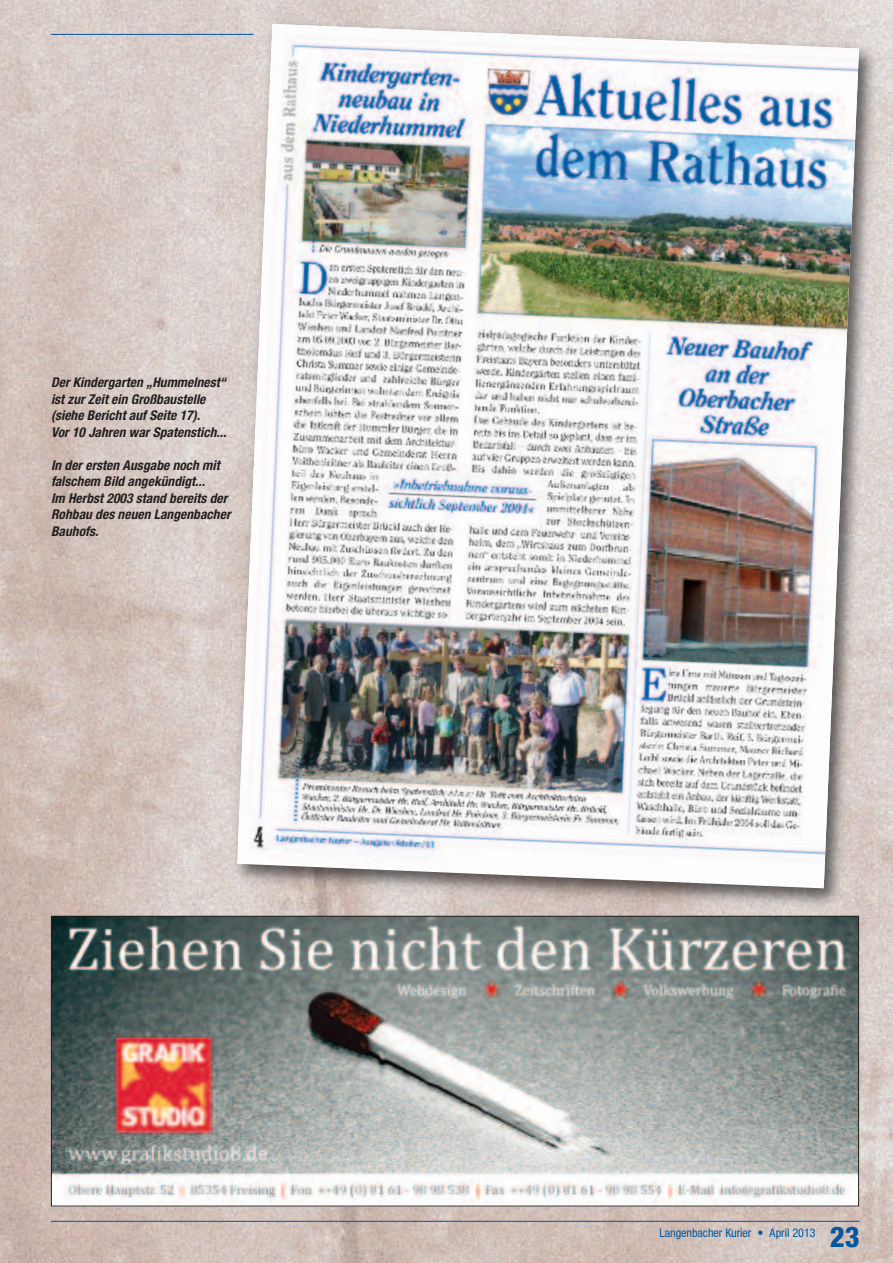
<style>
.page{position:relative;width:893px;height:1263px;background:#fff}
.page>*{position:absolute;margin:0;border:0;box-sizing:border-box;transform-origin:0 0}
.t1{font:800 condensed 28.5px "Helvetica Neue";color:#0157a0}
.t2{font:italic 700 condensed 13.5px/16.5px "Helvetica Neue";letter-spacing:.005em;color:#231f20}
.t3{font:condensed 12px "Helvetica Neue";color:#0157a0}
</style>
<div class="page">
<img style="left:0;top:0;width:893px;height:1263px">
<hr style="left:51px;top:34px;width:202px;height:1px;background:#0157a0">
<hr style="left:51px;top:1221px;width:808px;height:1px;background:#0157a0">
<img style="left:227px;top:14px;width:657px;height:900px">
<img style="left:238px;top:24px;width:621px;height:862px">
<img style="left:53px;top:918px;width:804px;height:286px">
<p class="t2" style="left:51px;top:375px;width:177px">Der Kindergarten „Hummelnest“ ist zur Zeit ein Großbaustelle (siehe Bericht auf Seite 17).<br>Vor 10 Jahren war Spatenstich...</p>
<p class="t2" style="left:51px;top:458px;width:181px">In der ersten Ausgabe noch mit falschem Bild angekündigt...<br>Im Herbst 2003 stand bereits der<br>Rohbau des neuen Langenbacher<br>Bauhofs.</p>
<p class="t3" style="left:659px;top:1228px;width:158px">Langenbacher Kurier • April 2013</p>
<h1 class="t1" style="left:830px;top:1227px;width:31px">23</h1>
</div>
